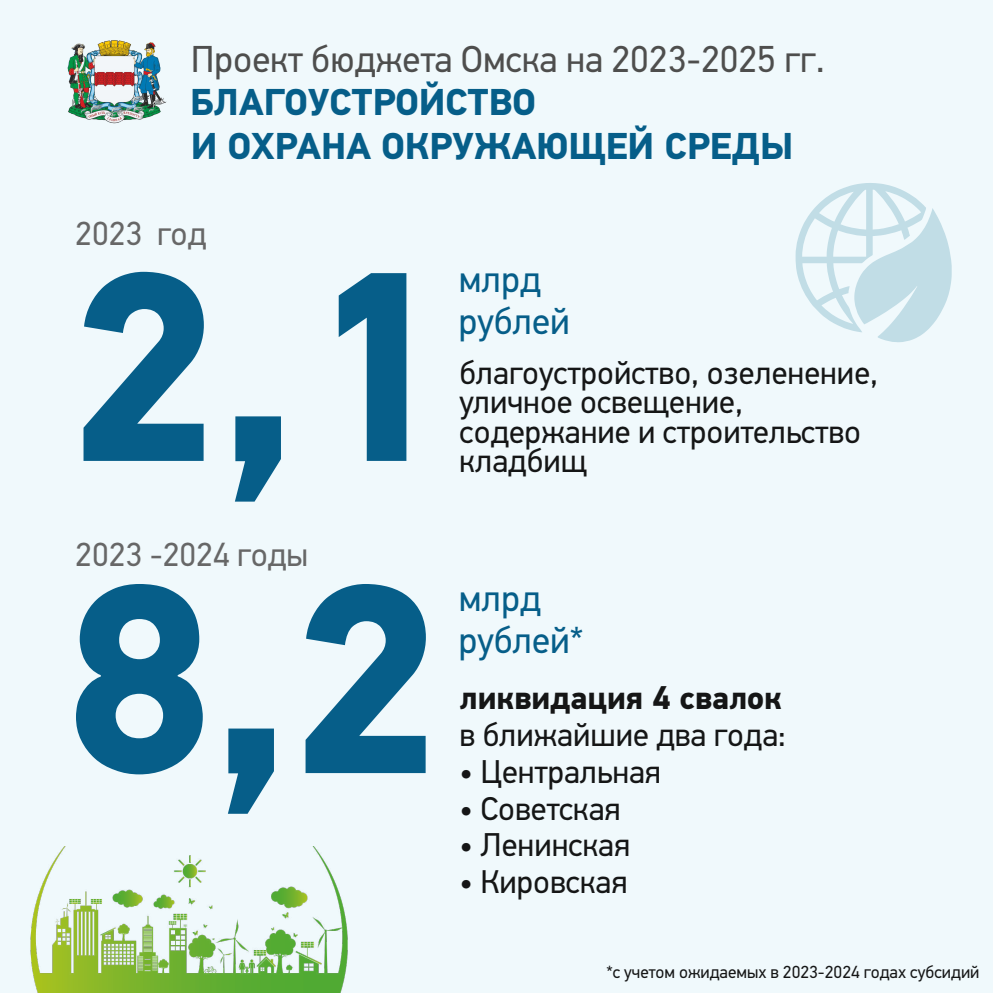
<style>
.page{position:relative;width:993px;height:993px;background:#fff}
.page>*{position:absolute;margin:0;border:0;box-sizing:border-box;transform-origin:0 0}
.t1{font:700 269.53px "PF Din Text Pro";color:#065e89}
.t2{font:700 37.41px/44px "PF Din Text Pro";color:#065e89}
.t3{font:37.41px "PF Din Text Pro";color:#4e4e4d}
.t4{font:37.41px/41.9px "PF Din Text Pro";color:#065e89}
.t5{font:33.42px "PF Din Text Pro";color:#676767}
.t6{font:32.87px/29.4px "PF Din Text Pro";color:#151616}
.t7{font:700 32.87px "PF Din Text Pro";color:#151616}
.t8{font:17.5px "PF Din Text Pro";color:#151616}
</style>
<div class="page">
<div style="left:0;top:0;width:992px;height:992px;background:#f0f9fc"></div>
<img style="left:67px;top:40px;width:100px;height:84px">
<img style="left:30px;top:846px;width:318px;height:146px">
<svg style="left:795px;top:183px;width:156px;height:159px"></svg>
<p class="t3" style="left:191px;top:44px;width:635px">Проект бюджета Омска на 2023-2025 гг.</p>
<p class="t2" style="left:191px;top:84px;width:604px">БЛАГОУСТРОЙСТВО<br>И ОХРАНА ОКРУЖАЮЩЕЙ СРЕДЫ</p>
<p class="t5" style="left:75px;top:220px;width:133px">2023 год</p>
<h1 class="t1" style="left:69px;top:258px;width:379px">2,1</h1>
<p class="t5" style="left:75px;top:540px;width:234px">2023 -2024 годы</p>
<p class="t4" style="left:458px;top:261px;width:112px">млрд рублей</p>
<p class="t6" style="left:459px;top:361px;width:420px">благоустройство, озеленение, уличное освещение, содержание и строительство кладбищ</p>
<h1 class="t1" style="left:62px;top:570px;width:379px">8,2</h1>
<p class="t4" style="left:458px;top:581px;width:126px">млрд рублей*</p>
<p class="t7" style="left:459px;top:683px;width:324px">ликвидация 4 свалок</p>
<p class="t6" style="left:459px;top:723px;width:328px">в ближайшие два года:</p>
<p class="t6" style="left:459px;top:759px;width:203px">• Центральная</p>
<p class="t6" style="left:459px;top:796px;width:162px">• Советская</p>
<p class="t6" style="left:459px;top:833px;width:172px">• Ленинская</p>
<p class="t6" style="left:459px;top:870px;width:169px">• Кировская</p>
<p class="t8" style="left:606px;top:964px;width:374px">*с учетом ожидаемых в 2023-2024 годах субсидий</p>
</div>
